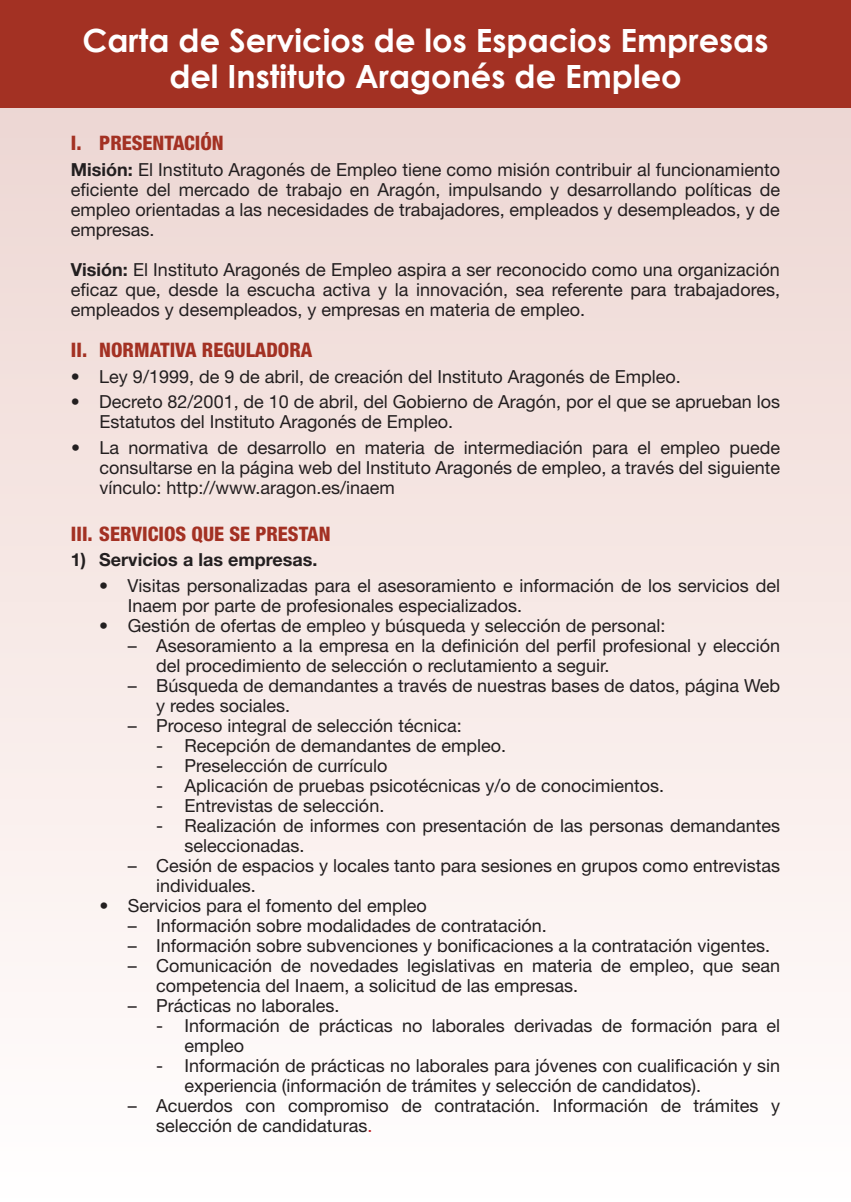
<style>
.page{position:relative;width:851px;height:1202px;background:#fff}
.page>*{position:absolute;margin:0;border:0;box-sizing:border-box;transform-origin:0 0}
.t1{font:700 32px/36px "Century Gothic";color:#fff;text-align:center}
.t2{font:800 condensed 20px "Helvetica Neue LT Std";color:#a33123}
.t3{font:18px/20px "Helvetica Neue LT Std";color:#231f20}
.t4{font:700 18px "Helvetica Neue LT Std";color:#231f20}
.s1{font-weight:700}
.s2{color:#c0262d}
</style>
<div class="page">
<svg style="left:850px;top:108px;width:1px;height:858px"></svg>
<div style="left:0;top:0;width:850px;height:108px;background:#a33123"></div>
<div style="left:0;top:108px;width:850px;height:1094px;background:linear-gradient(to bottom,#eed7d3,#fffefe)"></div>
<h1 class="t1" style="left:82px;top:22px;width:687px">Carta de Servicios de los Espacios Empresas del Instituto Aragonés de Empleo</h1>
<p class="t2" style="left:71px;top:131px;width:154px">I. PRESENTACIÓN</p>
<p class="t3" style="left:71px;top:159px;width:710px;text-align:justify"><span class="s1">Misión:</span> El Instituto Aragonés de Empleo tiene como misión contribuir al funcionamiento eficiente del mercado de trabajo en Aragón, impulsando y desarrollando políticas de empleo orientadas a las necesidades de trabajadores, empleados y desempleados, y de empresas.</p>
<p class="t3" style="left:71px;top:259px;width:710px;text-align:justify"><span class="s1">Visión:</span> El Instituto Aragonés de Empleo aspira a ser reconocido como una organización eficaz que, desde la escucha activa y la innovación, sea referente para trabajadores, empleados y desempleados, y empresas en materia de empleo.</p>
<p class="t2" style="left:71px;top:338px;width:243px">II. NORMATIVA REGULADORA</p>
<p class="t3" style="left:71px;top:366px;width:611px">• Ley 9/1999, de 9 de abril, de creación del Instituto Aragonés de Empleo.</p>
<p class="t3" style="left:99px;top:392px;width:682px;text-indent:-28px">• Decreto 82/2001, de 10 de abril, del Gobierno de Aragón, por el que se aprueban los<br>Estatutos del Instituto Aragonés de Empleo.</p>
<p class="t3" style="left:99px;top:437px;width:682px;text-align:justify;text-indent:-28px">• La normativa de desarrollo en materia de intermediación para el empleo puede consultarse en la página web del Instituto Aragonés de empleo, a través del siguiente vínculo: http://www.aragon.es/inaem</p>
<p class="t2" style="left:71px;top:521px;width:261px">III. SERVICIOS QUE SE PRESTAN</p>
<p class="t4" style="left:71px;top:549px;width:248px">1) Servicios a las empresas.</p>
<p class="t3" style="left:128px;top:575px;width:653px;text-indent:-28px">• Visitas personalizadas para el asesoramiento e información de los servicios del<br>Inaem por parte de profesionales especializados.</p>
<p class="t3" style="left:99px;top:615px;width:567px">• Gestión de ofertas de empleo y búsqueda y selección de personal:</p>
<p class="t3" style="left:156px;top:635px;width:625px;text-indent:-28px">– Asesoramiento a la empresa en la definición del perfil profesional y elección del procedimiento de selección o reclutamiento a seguir.</p>
<p class="t3" style="left:156px;top:675px;width:625px;text-indent:-28px">– Búsqueda de demandantes a través de nuestras bases de datos, página Web y redes sociales.</p>
<p class="t3" style="left:128px;top:715px;width:335px">– Proceso integral de selección técnica:</p>
<p class="t3" style="left:156px;top:735px;width:351px">- Recepción de demandantes de empleo.</p>
<p class="t3" style="left:156px;top:755px;width:233px">- Preselección de currículo</p>
<p class="t3" style="left:156px;top:775px;width:509px">- Aplicación de pruebas psicotécnicas y/o de conocimientos.</p>
<p class="t3" style="left:156px;top:795px;width:230px">- Entrevistas de selección.</p>
<p class="t3" style="left:184px;top:815px;width:597px;text-indent:-28px">- Realización de informes con presentación de las personas demandantes seleccionadas.</p>
<p class="t3" style="left:156px;top:855px;width:625px;text-indent:-28px">– Cesión de espacios y locales tanto para sesiones en grupos como entrevistas individuales.</p>
<p class="t3" style="left:99px;top:895px;width:329px">• Servicios para el fomento del empleo</p>
<p class="t3" style="left:128px;top:915px;width:420px">– Información sobre modalidades de contratación.</p>
<p class="t3" style="left:128px;top:935px;width:643px">– Información sobre subvenciones y bonificaciones a la contratación vigentes.</p>
<p class="t3" style="left:156px;top:955px;width:625px;text-indent:-28px">– Comunicación de novedades legislativas en materia de empleo, que sean competencia del Inaem, a solicitud de las empresas.</p>
<p class="t3" style="left:128px;top:995px;width:213px">– Prácticas no laborales.</p>
<p class="t3" style="left:184px;top:1015px;width:597px;text-indent:-28px">- Información de prácticas no laborales derivadas de formación para el empleo</p>
<p class="t3" style="left:184px;top:1055px;width:597px;text-indent:-28px">- Información de prácticas no laborales para jóvenes con cualificación y sin experiencia (información de trámites y selección de candidatos).</p>
<p class="t3" style="left:156px;top:1095px;width:625px;text-indent:-28px">– Acuerdos con compromiso de contratación. Información de trámites y selección de candidaturas<span class="s2">.</span></p>
</div>
